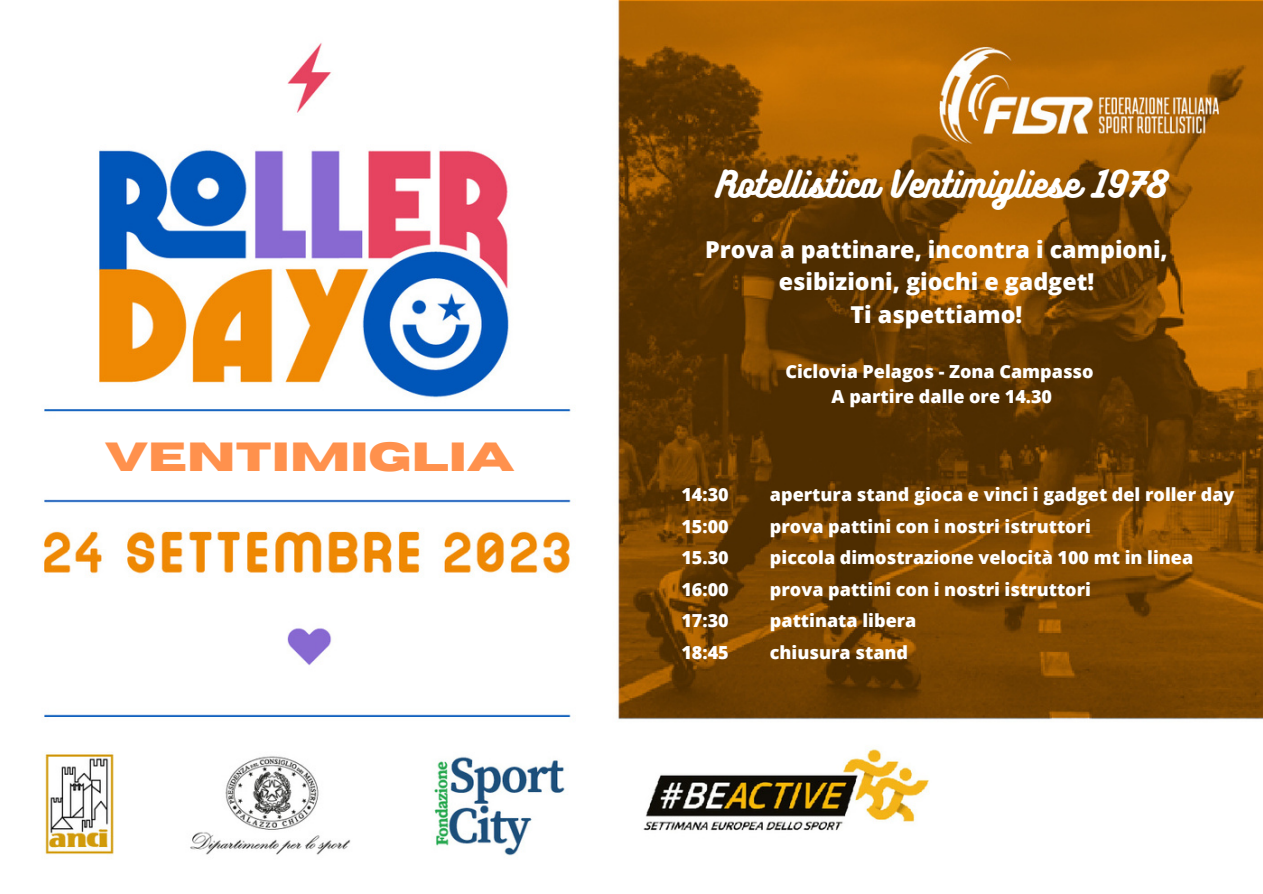
<style>
.page{position:relative;width:1263px;height:894px;background:#fff}
.page>*{position:absolute;margin:0;border:0;box-sizing:border-box;transform-origin:0 0}
.t1{font:700 40.5px "Horizon";color:#ff914d}
.t2{font:33px "Bukhari Script";color:#fff}
.t3{font:800 23.25px "Open Sans";color:#fff}
.t4{font:800 18px "Open Sans";color:#fff}
</style>
<div class="page">
<img style="left:42px;top:0;width:1221px;height:856px">
<p class="t1" style="left:105px;top:437px;width:412px">VENTIMIGLIA</p>
<p class="t2" style="left:716px;top:163px;width:453px">Rotellistica Ventimigliese 1978</p>
<p class="t3" style="left:705px;top:233px;width:464px">Prova a pattinare, incontra i campioni,</p>
<p class="t3" style="left:779px;top:265px;width:317px">esibizioni, giochi e gadget!</p>
<p class="t3" style="left:850px;top:298px;width:173px">Ti aspettiamo!</p>
<p class="t4" style="left:785px;top:359px;width:310px">Ciclovia Pelagos - Zona Campasso</p>
<p class="t4" style="left:832px;top:383px;width:222px">A partire dalle ore 14.30</p>
<p class="t4" style="left:681px;top:482px;width:49px">14:30</p>
<p class="t4" style="left:681px;top:513px;width:49px">15:00</p>
<p class="t4" style="left:681px;top:545px;width:49px">15.30</p>
<p class="t4" style="left:681px;top:576px;width:49px">16:00</p>
<p class="t4" style="left:681px;top:608px;width:49px">17:30</p>
<p class="t4" style="left:681px;top:639px;width:49px">18:45</p>
<p class="t4" style="left:770px;top:482px;width:466px">apertura stand gioca e vinci i gadget del roller day</p>
<p class="t4" style="left:770px;top:513px;width:323px">prova pattini con i nostri istruttori</p>
<p class="t4" style="left:770px;top:545px;width:425px">piccola dimostrazione velocità 100 mt in linea</p>
<p class="t4" style="left:770px;top:576px;width:323px">prova pattini con i nostri istruttori</p>
<p class="t4" style="left:770px;top:608px;width:148px">pattinata libera</p>
<p class="t4" style="left:770px;top:639px;width:140px">chiusura stand</p>
</div>
